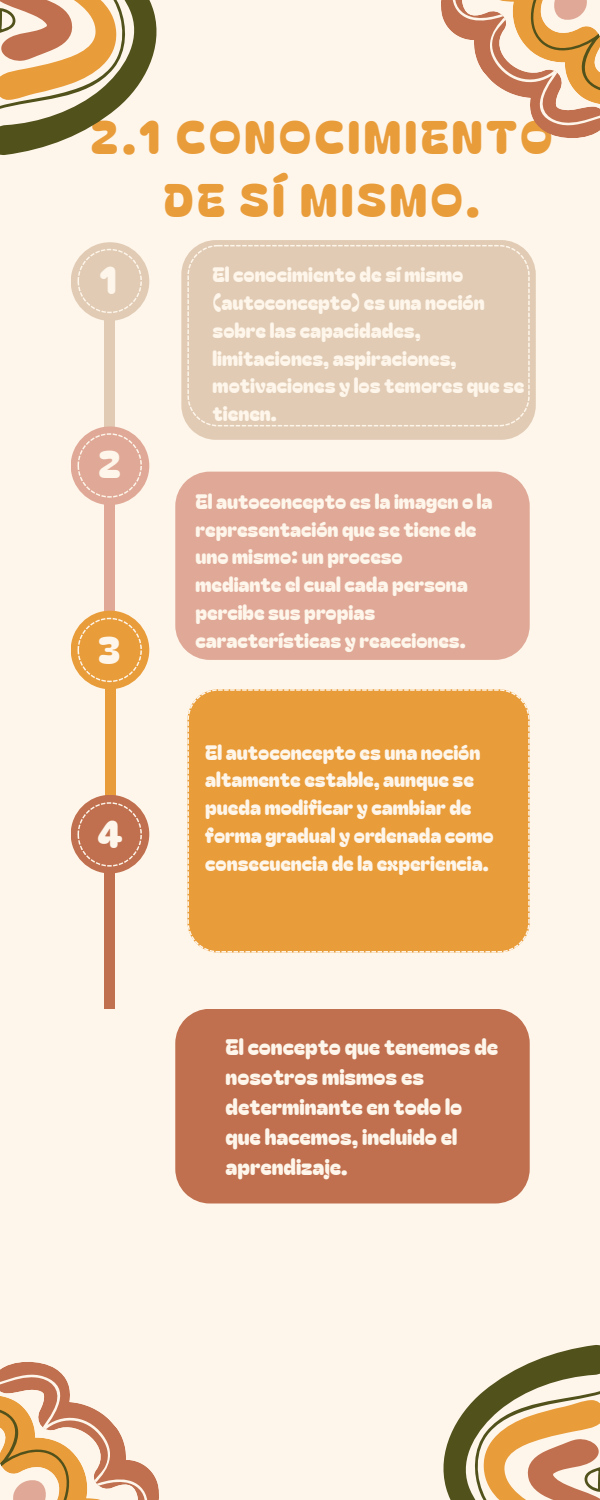
<style>
.page{position:relative;width:600px;height:1500px;background:#fef6eb}
.page>*{position:absolute;margin:0;border:0;box-sizing:border-box;transform-origin:0 0}
.t1{font:45px/63px "Bagel Fat One";letter-spacing:.08em;color:#e99c3a;text-align:center}
.t2{font:36.9px "Bagel Fat One";color:#fef6eb}
.t3{font:21.5px/29.9px "Bagel Fat One";color:#fef6eb}
.t4{font:20px/27.8px "Bagel Fat One";color:#fef6eb}
</style>
<div class="page">
<div style="left:104px;top:472px;width:11px;height:179px;background:#e0a997"></div>
<div style="left:105px;top:650px;width:10px;height:179px;background:#e99c3a"></div>
<div style="left:104px;top:830px;width:11px;height:179px;background:#c0704e"></div>
<div style="left:71px;top:795px;width:78px;height:78px;background:#c0704e;border-radius:50%"></div>
<div style="left:71px;top:611px;width:78px;height:78px;background:#e99c3a;border-radius:50%"></div>
<div style="left:104px;top:294px;width:11px;height:179px;background:#e1cbb4"></div>
<div style="left:71px;top:426px;width:78px;height:79px;background:#e0a997;border-radius:50%"></div>
<div style="left:71px;top:242px;width:78px;height:79px;background:#e1cbb4;border-radius:50%"></div>
<svg style="left:78px;top:802px;width:64px;height:65px"></svg>
<svg style="left:78px;top:618px;width:64px;height:64px"></svg>
<svg style="left:78px;top:433px;width:64px;height:65px"></svg>
<svg style="left:78px;top:249px;width:64px;height:64px"></svg>
<svg style="left:181px;top:240px;width:355px;height:200px;background:#e5d1bb"></svg>
<div style="left:187px;top:245px;width:342px;height:181px;background:#e1cbb4"></div>
<div style="left:175px;top:472px;width:355px;height:188px;background:#e0a997"></div>
<div style="left:187px;top:689px;width:342px;height:264px;background:#e99c3a"></div>
<div style="left:175px;top:1009px;width:355px;height:195px;background:#c0704e"></div>
<svg style="left:0;top:0;width:157px;height:155px"></svg>
<svg style="left:443px;top:1345px;width:157px;height:155px"></svg>
<svg style="left:441px;top:0;width:159px;height:138px"></svg>
<svg style="left:0;top:1362px;width:159px;height:138px"></svg>
<p class="t1" style="left:91px;top:103px;width:463px">2.1 CONOCIMIENTO<br>DE SÍ MISMO.</p>
<p class="t2" style="left:100px;top:252px;width:19px">1</p>
<h1 class="t4" style="left:213px;top:260px;width:274px">El conocimiento de sí mismo (autoconcepto) es una noción sobre las capacidades,</h1>
<p class="t4" style="left:213px;top:343px;width:313px">limitaciones, aspiraciones, motivaciones y los temores que se tienen.</p>
<p class="t2" style="left:99px;top:435px;width:24px">2</p>
<h2 class="t2" style="left:98px;top:621px;width:24px">3</h2>
<p class="t2" style="left:97px;top:806px;width:27px">4</p>
<p class="t4" style="left:196px;top:486px;width:299px">El autoconcepto es la imagen o la representación que se tiene de uno mismo: un proceso</p>
<p class="t4" style="left:196px;top:570px;width:274px">mediante el cual cada persona percibe sus propias características y reacciones.</p>
<p class="t4" style="left:205px;top:737px;width:277px">El autoconcepto es una noción altamente estable, aunque se pueda modificar y cambiar de</p>
<h2 class="t4" style="left:205px;top:820px;width:290px">forma gradual y ordenada como consecuencia de la experiencia.</h2>
<p class="t3" style="left:226px;top:1031px;width:274px">El concepto que tenemos de</p>
<h2 class="t3" style="left:226px;top:1061px;width:238px">nosotros mismos es determinante en todo lo que hacemos, incluido el aprendizaje.</h2>
</div>
